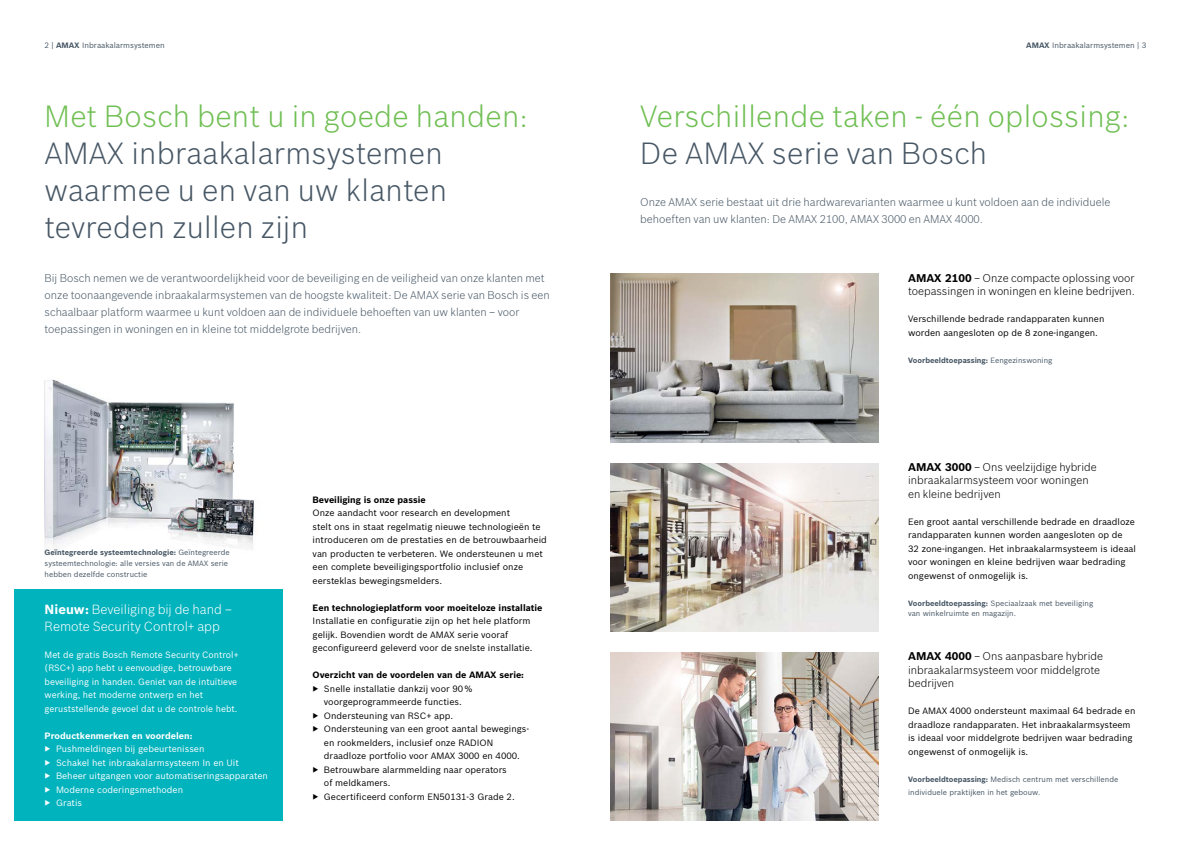
<style>
.page{position:relative;width:1191px;height:842px;background:#fff}
.page>*{position:absolute;margin:0;border:0;box-sizing:border-box;transform-origin:0 0}
.t1{font:300 30px/37px "Bosch Sans";letter-spacing:.01em;color:#475765}
.t2{font:300 30px "Bosch Sans";letter-spacing:.01em;color:#70bf54}
.t3{font:300 13px/17px "Bosch Sans";color:#fff}
.t4{font:300 11px/17px "Bosch Sans";color:#475765}
.t5{font:300 11px/13.5px "Bosch Sans";color:#000}
.t6{font:9px/13.5px "Bosch Sans";color:#000}
.t7{font:9px/13.5px "Bosch Sans";color:#fff}
.t8{font:700 9px "Bosch Sans";color:#000}
.t9{font:700 9px "Bosch Sans";color:#fff}
.t10{font:7.7px "Bosch Sans";color:#475765}
.t11{font:7.5px/10.5px "Bosch Sans";color:#475765}
.t12{font:700 7.5px "Bosch Sans";color:#475765}
.s1{font-weight:700}
.s2{font-weight:400}
</style>
<div class="page">
<img style="left:44px;top:379px;width:210px;height:174px">
<div style="left:15px;top:589px;width:268px;height:232px;background:#00b3bd"></div>
<img style="left:610px;top:463px;width:268px;height:168px">
<img style="left:610px;top:274px;width:268px;height:168px">
<img style="left:610px;top:652px;width:268px;height:169px">
<p class="t10" style="left:45px;top:39px;width:122px">2 | <span class="s1">AMAX</span> Inbraakalarmsystemen</p>
<p class="t10" style="left:1026px;top:39px;width:122px"><span class="s1">AMAX</span> Inbraakalarmsystemen | 3</p>
<h1 class="t2" style="left:45px;top:95px;width:485px">Met Bosch bent u in goede handen:</h1>
<h1 class="t1" style="left:45px;top:133px;width:404px">AMAX inbraakalarmsystemen waarmee u en van uw klanten tevreden zullen zijn</h1>
<p class="t4" style="left:45px;top:269px;width:507px">Bij Bosch nemen we de verantwoordelijkheid voor de beveiliging en de veiligheid van onze klanten met onze toonaangevende inbraakalarmsystemen van de hoogste kwaliteit: De AMAX serie van Bosch is een schaalbaar platform waarmee u kunt voldoen aan de individuele behoeften van uw klanten – voor toepassingen in woningen en in kleine tot middelgrote bedrijven.</p>
<p class="t11" style="left:45px;top:547px;width:186px"><span class="s1">Geïntegreerde systeemtechnologie:</span> Geïntegreerde systeemtechnologie: alle versies van de AMAX serie hebben dezelfde constructie</p>
<h2 class="t3" style="left:45px;top:599px;width:189px"><span class="s1">Nieuw:</span> Beveiliging bij de hand –<br>Remote Security Control+ app</h2>
<p class="t7" style="left:45px;top:647px;width:195px">Met de gratis Bosch Remote Security Control+ (RSC+) app hebt u eenvoudige, betrouwbare beveiliging in handen. Geniet van de intuïtieve werking, het moderne ontwerp en het geruststellende gevoel dat u de controle hebt.</p>
<p class="t9" style="left:45px;top:728px;width:149px">Productkenmerken en voordelen:</p>
<p class="t7" style="left:45px;top:741px;width:225px">▶ Pushmeldingen bij gebeurtenissen<br>▶ Schakel het inbraakalarmsysteem In en Uit<br>▶ Beheer uitgangen voor automatiseringsapparaten ▶ Moderne coderingsmethoden<br>▶ Gratis</p>
<p class="t8" style="left:313px;top:493px;width:115px">Beveiliging is onze passie</p>
<p class="t6" style="left:313px;top:506px;width:236px">Onze aandacht voor research en development<br>stelt ons in staat regelmatig nieuwe technologieën te introduceren om de prestaties en de betrouwbaarheid van producten te verbeteren. We ondersteunen u met een complete beveiligingsportfolio inclusief onze eersteklas bewegingsmelders.</p>
<p class="t8" style="left:313px;top:601px;width:231px">Een technologieplatform voor moeiteloze installatie</p>
<p class="t6" style="left:313px;top:614px;width:221px">Installatie en configuratie zijn op het hele platform gelijk. Bovendien wordt de AMAX serie vooraf geconfigureerd geleverd voor de snelste installatie.</p>
<p class="t8" style="left:313px;top:668px;width:213px">Overzicht van de voordelen van de AMAX serie:</p>
<p class="t6" style="left:313px;top:681px;width:161px">▶ Snelle installatie dankzij voor 90 %</p>
<p class="t6" style="left:324px;top:695px;width:139px">voorgeprogrammeerde functies.</p>
<p class="t6" style="left:313px;top:708px;width:142px">▶ Ondersteuning van RSC+ app.</p>
<p class="t6" style="left:313px;top:722px;width:218px">▶ Ondersteuning van een groot aantal bewegings-</p>
<p class="t6" style="left:324px;top:735px;width:171px">en rookmelders, inclusief onze RADION</p>
<p class="t6" style="left:324px;top:749px;width:197px">draadloze portfolio voor AMAX 3000 en 4000.</p>
<p class="t6" style="left:313px;top:762px;width:196px">▶ Betrouwbare alarmmelding naar operators</p>
<p class="t6" style="left:324px;top:776px;width:68px">of meldkamers.</p>
<p class="t6" style="left:313px;top:789px;width:203px">▶ Gecertificeerd conform EN50131-3 Grade 2.</p>
<h1 class="t2" style="left:640px;top:95px;width:491px">Verschillende taken - één oplossing:</h1>
<h1 class="t1" style="left:640px;top:132px;width:348px">De AMAX serie van Bosch</h1>
<p class="t4" style="left:640px;top:193px;width:472px">Onze AMAX serie bestaat uit drie hardwarevarianten waarmee u kunt voldoen aan de individuele behoeften van uw klanten: De AMAX 2100, AMAX 3000 en AMAX 4000.</p>
<p class="t5" style="left:908px;top:270px;width:228px"><span class="s1">AMAX 2100</span> – Onze compacte oplossing voor toepassingen in woningen en kleine bedrijven.</p>
<p class="t6" style="left:908px;top:311px;width:198px">Verschillende bedrade randapparaten kunnen worden aangesloten op de 8 zone-ingangen.</p>
<p class="t12" style="left:908px;top:354px;width:146px">Voorbeeldtoepassing: <span class="s2">Eengezinswoning</span></p>
<p class="t5" style="left:908px;top:460px;width:190px"><span class="s1">AMAX 3000</span> – Ons veelzijdige hybride inbraakalarmsysteem voor woningen en kleine bedrijven</p>
<p class="t6" style="left:908px;top:514px;width:229px">Een groot aantal verschillende bedrade en draadloze randapparaten kunnen worden aangesloten op de<br>32 zone-ingangen. Het inbraakalarmsysteem is ideaal voor woningen en kleine bedrijven waar bedrading ongewenst of onmogelijk is.</p>
<p class="t11" style="left:908px;top:597px;width:187px"><span class="s1">Voorbeeldtoepassing:</span> Speciaalzaak met beveiliging van winkelruimte en magazijn.</p>
<p class="t5" style="left:908px;top:649px;width:196px"><span class="s1">AMAX 4000</span> – Ons aanpasbare hybride inbraakalarmsysteem voor middelgrote bedrijven</p>
<p class="t6" style="left:908px;top:704px;width:229px">De AMAX 4000 ondersteunt maximaal 64 bedrade en draadloze randapparaten. Het inbraakalarmsysteem is ideaal voor middelgrote bedrijven waar bedrading ongewenst of onmogelijk is.</p>
<p class="t11" style="left:908px;top:772px;width:212px;line-height:13.5px"><span class="s1">Voorbeeldtoepassing:</span> Medisch centrum met verschillende individuele praktijken in het gebouw.</p>
</div>
